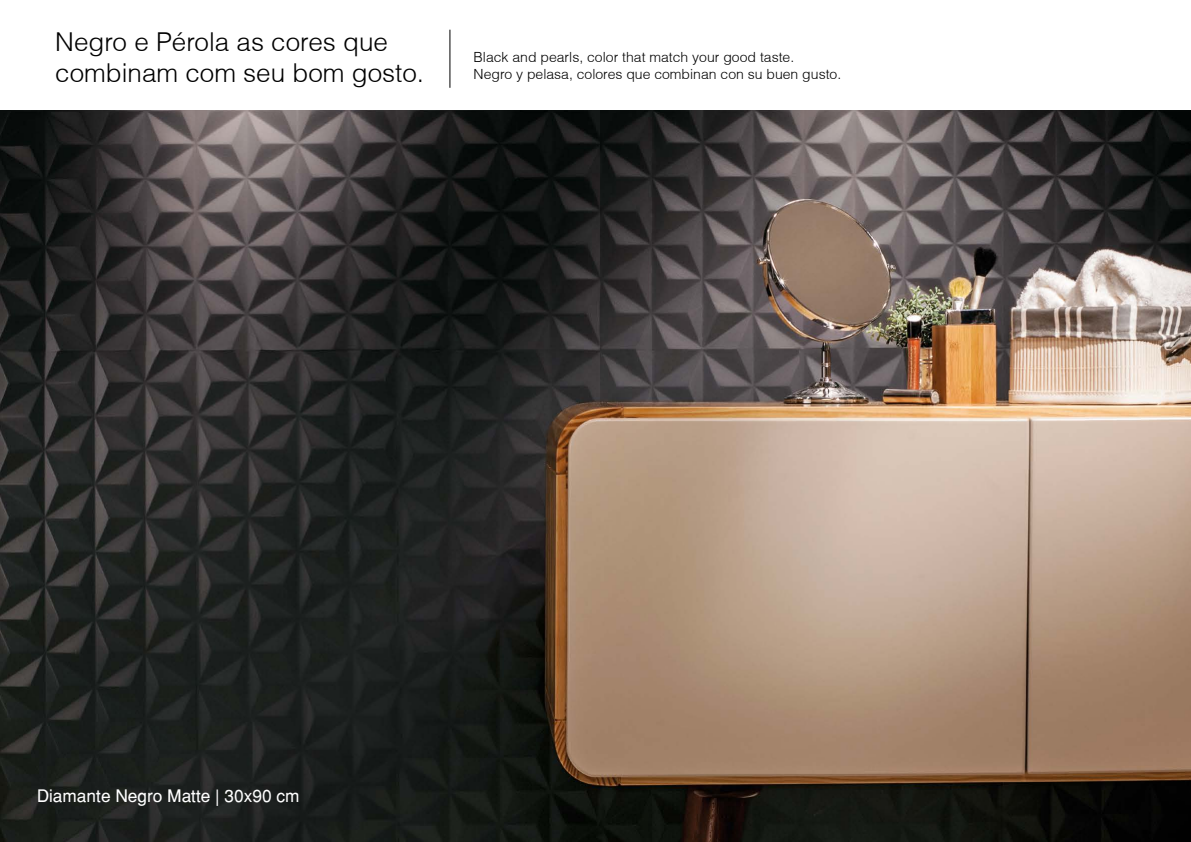
<style>
.page{position:relative;width:1191px;height:842px;background:#fff}
.page>*{position:absolute;margin:0;border:0;box-sizing:border-box;transform-origin:0 0}
.t1{font:300 26px/31.2px "Helvetica";color:#000}
.t2{font:17.2px "Helvetica";color:#fff}
.t3{font:300 14px/16.8px "Helvetica";color:#000}
</style>
<div class="page">
<img style="left:0;top:111px;width:1191px;height:731px">
<hr style="left:449px;top:30px;width:1px;height:58px;background:#000">
<h1 class="t1" style="left:55px;top:26px;width:370px">Negro e Pérola as cores que combinam com seu bom gosto.</h1>
<p class="t3" style="left:473px;top:49px;width:369px">Black and pearls, color that match your good taste.<br>Negro y pelasa, colores que combinan con su buen gusto.</p>
<p class="t2" style="left:37px;top:785px;width:264px">Diamante Negro Matte | 30x90 cm</p>
</div>
